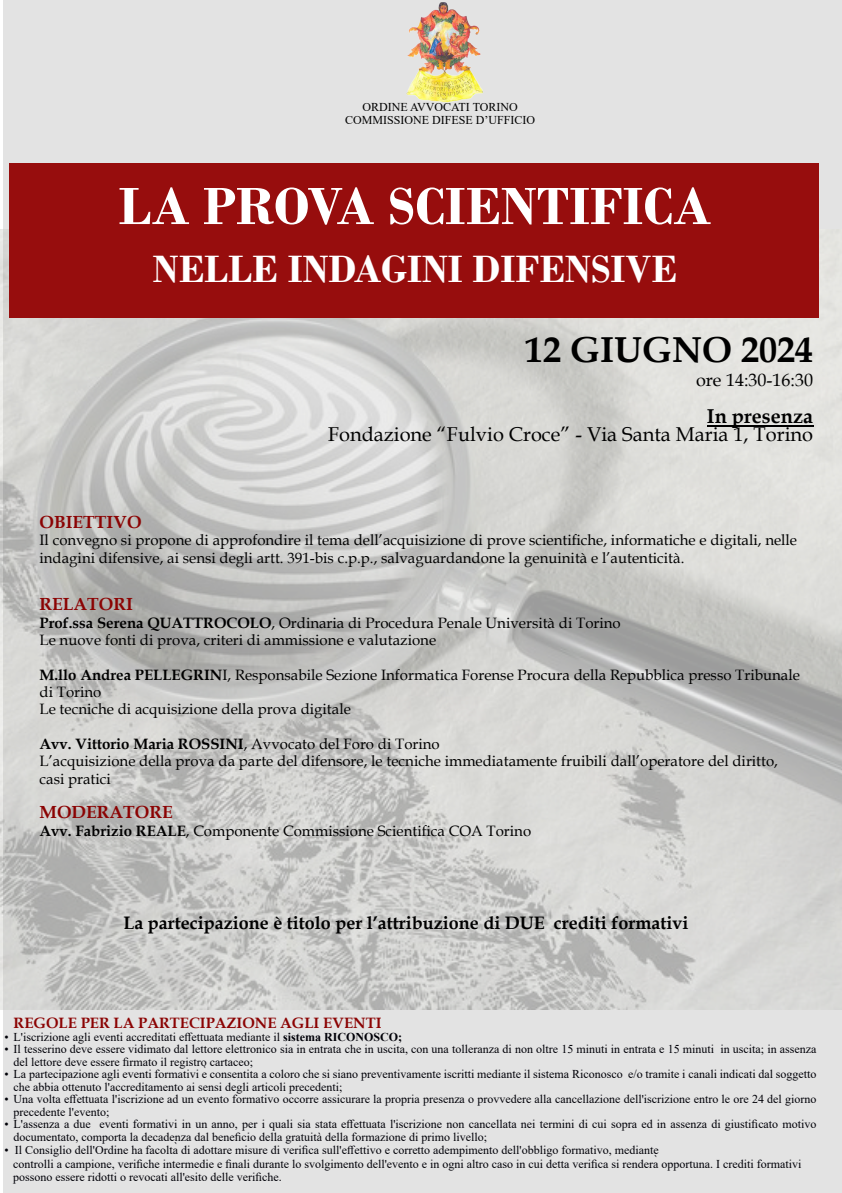
<style>
.page{position:relative;width:842px;height:1193px;background:#fff}
.page>*{position:absolute;margin:0;border:0;box-sizing:border-box;transform-origin:0 0}
.t1{font:700 55px "Bodoni";color:#fff}
.t2{font:700 40px "Bodoni";color:#fff}
.t3{font:700 36px "Book Antiqua";color:#000}
.t4{font:20px "Book Antiqua";color:#000}
.t5{font:700 20px "Book Antiqua";color:#000}
.t6{font:700 18px "Book Antiqua";color:#000}
.t7{font:18px "Book Antiqua";color:#000}
.t8{font:700 17.5px "Book Antiqua";color:#8b0303}
.t9{font:15px/17.3px "Book Antiqua";color:#000}
.t10{font:700 15px "Book Antiqua";color:#8b0303}
.t11{font:12px/12.5px "Times New Roman";color:#000007}
.t12{font:12px/12.5px "Times New Roman";color:#000;text-align:center}
.s1{font-weight:700}
</style>
<div class="page">
<div style="left:3px;top:0;width:839px;height:1192px;background:#e3e3e3"></div>
<img style="left:0;top:229px;width:842px;height:779px">
<hr style="left:707px;top:425px;width:106px;height:1px;background:#000">
<img style="left:406px;top:2px;width:77px;height:101px">
<div style="left:9px;top:163px;width:810px;height:155px;background:#970d0d"></div>
<p class="t12" style="left:345px;top:102px;width:192px">ORDINE AVVOCATI TORINO<br>COMMISSIONE DIFESE D’UFFICIO</p>
<h1 class="t1" style="left:119px;top:187px;width:594px">LA PROVA SCIENTIFICA</h1>
<h2 class="t2" style="left:153px;top:255px;width:526px">NELLE INDAGINI DIFENSIVE</h2>
<h3 class="t3" style="left:525px;top:335px;width:289px">12 GIUGNO 2024</h3>
<h3 class="t7" style="left:696px;top:373px;width:119px">ore 14:30-16:30</h3>
<h3 class="t5" style="left:707px;top:408px;width:108px">In presenza</h3>
<h3 class="t4" style="left:328px;top:426px;width:487px">Fondazione “Fulvio Croce” - Via Santa Maria 1, Torino</h3>
<h3 class="t8" style="left:40px;top:515px;width:104px">OBIETTIVO</h3>
<p class="t9" style="left:40px;top:533px;width:759px">Il convegno si propone di approfondire il tema dell’acquisizione di prove scientifiche, informatiche e digitali, nelle indagini difensive, ai sensi degli artt. 391-bis c.p.p., salvaguardandone la genuinità e l’autenticità.</p>
<h3 class="t8" style="left:40px;top:597px;width:95px">RELATORI</h3>
<p class="t9" style="left:40px;top:615px;width:583px"><span class="s1">Prof.ssa Serena QUATTROCOLO</span>, Ordinaria di Procedura Penale Università di Torino<br>Le nuove fonti di prova, criteri di ammissione e valutazione</p>
<p class="t9" style="left:40px;top:667px;width:762px"><span class="s1">M.llo Andrea PELLEGRIN</span>I, Responsabile Sezione Informatica Forense Procura della Repubblica presso Tribunale di Torino<br>Le tecniche di acquisizione della prova digitale</p>
<p class="t9" style="left:40px;top:737px;width:740px"><span class="s1">Avv. Vittorio Maria ROSSINI</span>, Avvocato del Foro di Torino<br>L’acquisizione della prova da parte del difensore, le tecniche immediatamente fruibili dall’operatore del diritto, casi pratici</p>
<h3 class="t8" style="left:40px;top:805px;width:135px">MODERATORE</h3>
<p class="t9" style="left:40px;top:823px;width:493px"><span class="s1">Avv. Fabrizio REALE</span>, Componente Commissione Scientifica COA Torino</p>
<h3 class="t6" style="left:123px;top:915px;width:566px">La partecipazione è titolo per l’attribuzione di DUE crediti formativi</h3>
<p class="t10" style="left:14px;top:1017px;width:369px">REGOLE PER LA PARTECIPAZIONE AGLI EVENTI</p>
<p class="t11" style="left:5px;top:1031px;width:399px">• L'iscrizione agli eventi accreditati effettuata mediante il <span class="s1">sistema RICONOSCO;</span></p>
<p class="t11" style="left:14px;top:1043px;width:804px;text-indent:-9px">• Il tesserino deve essere vidimato dal lettore elettronico sia in entrata che in uscita, con una tolleranza di non oltre 15 minuti in entrata e 15 minuti in uscita; in assenza del lettore deve essere firmato il registro cartaceo;</p>
<p class="t11" style="left:14px;top:1068px;width:804px;text-indent:-9px">• La partecipazione agli eventi formativi èconsentita a coloro che si siano preventivamente iscritti mediante il sistema Riconosco e/o tramite i canali indicati dal soggetto che abbia ottenuto l'accreditamento ai sensi degli articoli precedenti;</p>
<p class="t11" style="left:14px;top:1093px;width:804px;text-indent:-9px">• Una volta effettuata l'iscrizione ad un evento formativo occorre assicurare la propria presenza o provvedere alla cancellazione dell'iscrizione entro le ore 24 del giorno precedente l'evento;</p>
<p class="t11" style="left:14px;top:1118px;width:804px;text-indent:-9px">• L'assenza a due eventi formativi in un anno, per i quali sia stata effettuata l'iscrizione non cancellata nei termini di cui sopra ed in assenza di giustificato motivo documentato, comporta la decadenza dal beneficio della gratuità della formazione di primo livello;</p>
<p class="t11" style="left:13px;top:1144px;width:790px;line-height:13.5px;text-indent:-9px">• Il Consiglio dell'Ordine ha facoltà di adottare misure di verifica sull'effettivo e corretto adempimento dell'obbligo formativo, mediante<br>controlli a campione, verifiche intermedie e finali durante lo svolgimento dell'evento e in ogni altro caso in cui detta verifica si renderà opportuna. I crediti formativi possono essere ridotti o revocati all'esito delle verifiche.</p>
</div>
